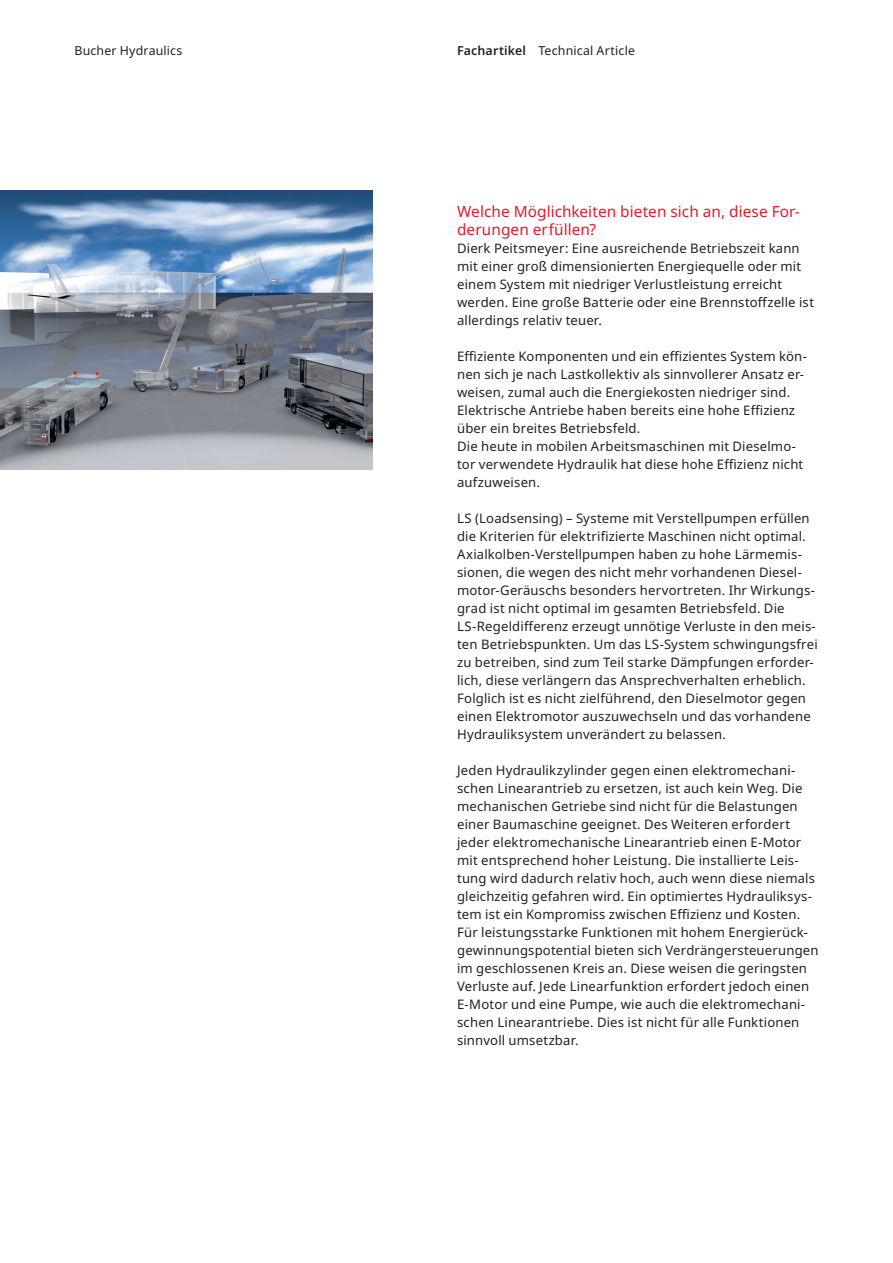
<style>
.page{position:relative;width:893px;height:1263px;background:#fff}
.page>*{position:absolute;margin:0;border:0;box-sizing:border-box;transform-origin:0 0}
.t1{font:15.3px/18px "Noto Sans";letter-spacing:.005em;color:#e2192b}
.t2{font:13.2px/18px "Noto Sans";letter-spacing:.01em;color:#231f20}
.t3{font:12.3px "Noto Sans";letter-spacing:.015em;color:#231f20}
.s1{font-weight:600}
</style>
<div class="page">
<img style="left:0;top:190px;width:372px;height:279px">
<p class="t3" style="left:74px;top:42px;width:110px">Bucher Hydraulics</p>
<p class="t3" style="left:457px;top:42px;width:179px"><span class="s1">Fachartikel</span> Technical Article</p>
<p class="t1" style="left:457px;top:203px;width:344px">Welche Möglichkeiten bieten sich an, diese For&shy;derungen erfüllen?</p>
<p class="t2" style="left:457px;top:240px;width:358px">Dierk Peitsmeyer: Eine ausreichende Betriebszeit kann mit einer groß dimensionierten Energiequelle oder mit einem System mit niedriger Verlustleistung erreicht werden. Eine große Batterie oder eine Brennstoffzelle ist allerdings relativ teuer.</p>
<p class="t2" style="left:457px;top:348px;width:351px">Effiziente Komponenten und ein effizientes System kön&shy;nen sich je nach Lastkollektiv als sinnvollerer Ansatz er&shy;weisen, zumal auch die Energiekosten niedriger sind.<br>Elektrische Antriebe haben bereits eine hohe Effizienz über ein breites Betriebsfeld.<br>Die heute in mobilen Arbeitsmaschinen mit Dieselmo&shy;tor verwendete Hydraulik hat diese hohe Effizienz nicht aufzuweisen.</p>
<p class="t2" style="left:457px;top:510px;width:362px">LS (Loadsensing) – Systeme mit Verstellpumpen erfüllen die Kriterien für elektrifizierte Maschinen nicht optimal.<br>Axialkolben-Verstellpumpen haben zu hohe Lärmemis&shy;sionen, die wegen des nicht mehr vorhandenen Diesel&shy;motor-Geräuschs besonders hervortreten. Ihr Wirkungs&shy;grad ist nicht optimal im gesamten Betriebsfeld. Die LS-Regeldifferenz erzeugt unnötige Verluste in den meis&shy;ten Betriebspunkten. Um das LS-System schwingungsfrei zu betreiben, sind zum Teil starke Dämpfungen erforder&shy;lich, diese verlängern das Ansprechverhalten erheblich.<br>Folglich ist es nicht zielführend, den Dieselmotor gegen einen Elektromotor auszuwechseln und das vorhandene Hydrauliksystem unverändert zu belassen.</p>
<p class="t2" style="left:457px;top:762px;width:363px">Jeden Hydraulikzylinder gegen einen elektromechani&shy;schen Linearantrieb zu ersetzen, ist auch kein Weg. Die mechanischen Getriebe sind nicht für die Belastungen einer Baumaschine geeignet. Des Weiteren erfordert jeder elektromechanische Linearantrieb einen E-Motor mit entsprechend hoher Leistung. Die installierte Leis&shy;tung wird dadurch relativ hoch, auch wenn diese niemals gleichzeitig gefahren wird. Ein optimiertes Hydrauliksys&shy;tem ist ein Kompromiss zwischen Effizienz und Kosten.<br>Für leistungsstarke Funktionen mit hohem Energierück&shy;gewinnungspotential bieten sich Verdrängersteuerungen im geschlossenen Kreis an. Diese weisen die geringsten Verluste auf. Jede Linearfunktion erfordert jedoch einen E-Motor und eine Pumpe, wie auch die elektromechani&shy;schen Linearantriebe. Dies ist nicht für alle Funktionen sinnvoll umsetzbar.</p>
</div>
